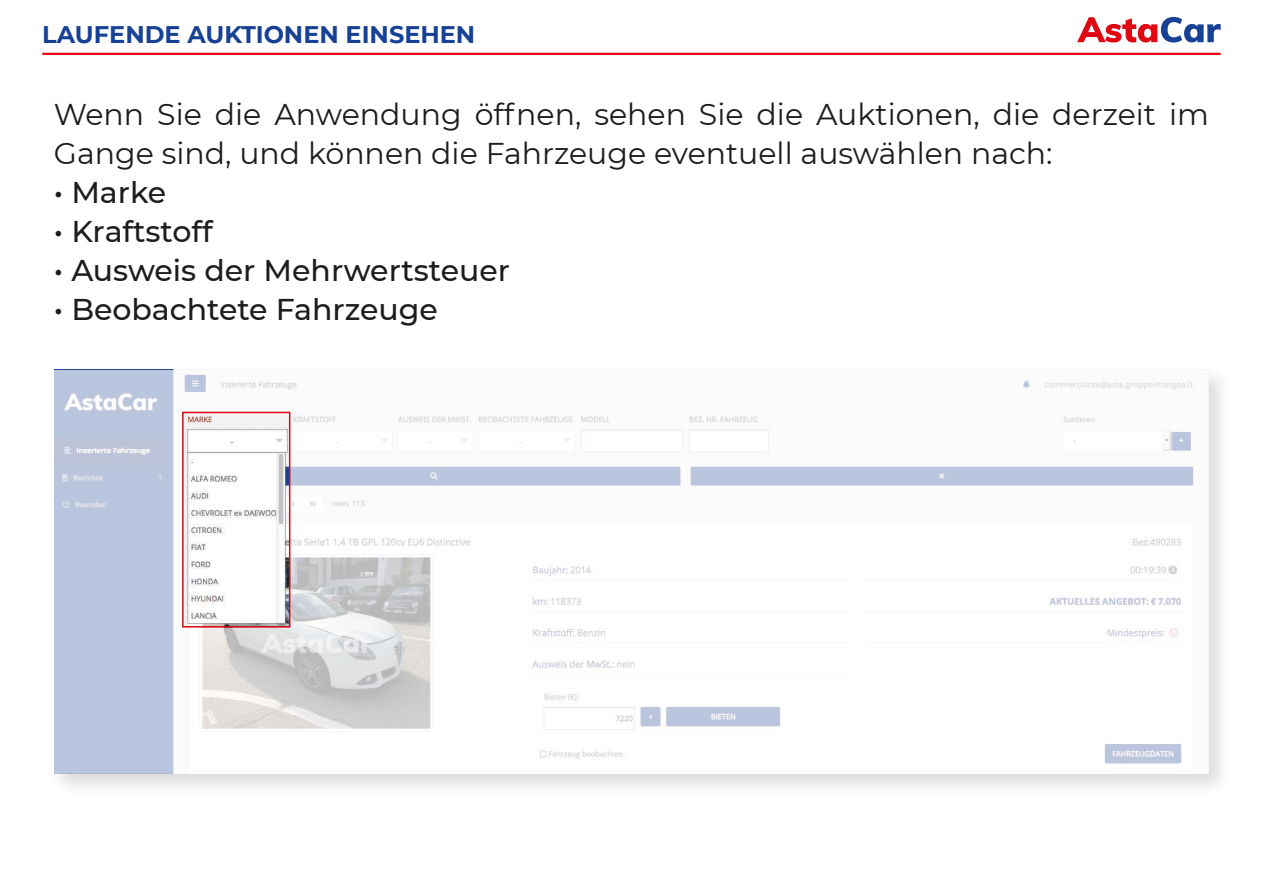
<style>
.page{position:relative;width:1263px;height:893px;background:#fff}
.page>*{position:absolute;margin:0;border:0;box-sizing:border-box;transform-origin:0 0}
.t1{font:30px/39px "Montserrat";color:#1d1d1b}
.t2{font:500 30px "Montserrat";color:#1d1d1b}
.t3{font:700 24px "Montserrat";color:#164194}
</style>
<div class="page">
<svg style="left:1077px;top:17px;width:144px;height:26px"></svg>
<hr style="left:42px;top:53px;width:1179px;height:2px;background:#e00713">
<div style="left:49px;top:365px;width:1183px;height:432px;background:#1d1d1b;opacity:.15"></div>
<svg style="left:53px;top:370px;width:1155px;height:404px"></svg>
<div style="left:182px;top:412px;width:108px;height:215px;border:2px solid #e00713"></div>
<p class="t3" style="left:42px;top:17px;width:434px">LAUFENDE AUKTIONEN EINSEHEN</p>
<p class="t1" style="left:54px;top:93px;width:1157px">Wenn Sie die Anwendung öffnen, sehen Sie die Auktionen, die derzeit im<br>Gange sind, und können die Fahrzeuge eventuell auswählen nach:</p>
<p class="t2" style="left:54px;top:171px;width:114px">• Marke</p>
<p class="t2" style="left:54px;top:210px;width:160px">• Kraftstoff</p>
<p class="t2" style="left:54px;top:249px;width:458px">• Ausweis der Mehrwertsteuer</p>
<p class="t2" style="left:54px;top:288px;width:386px">• Beobachtete Fahrzeuge</p>
</div>
